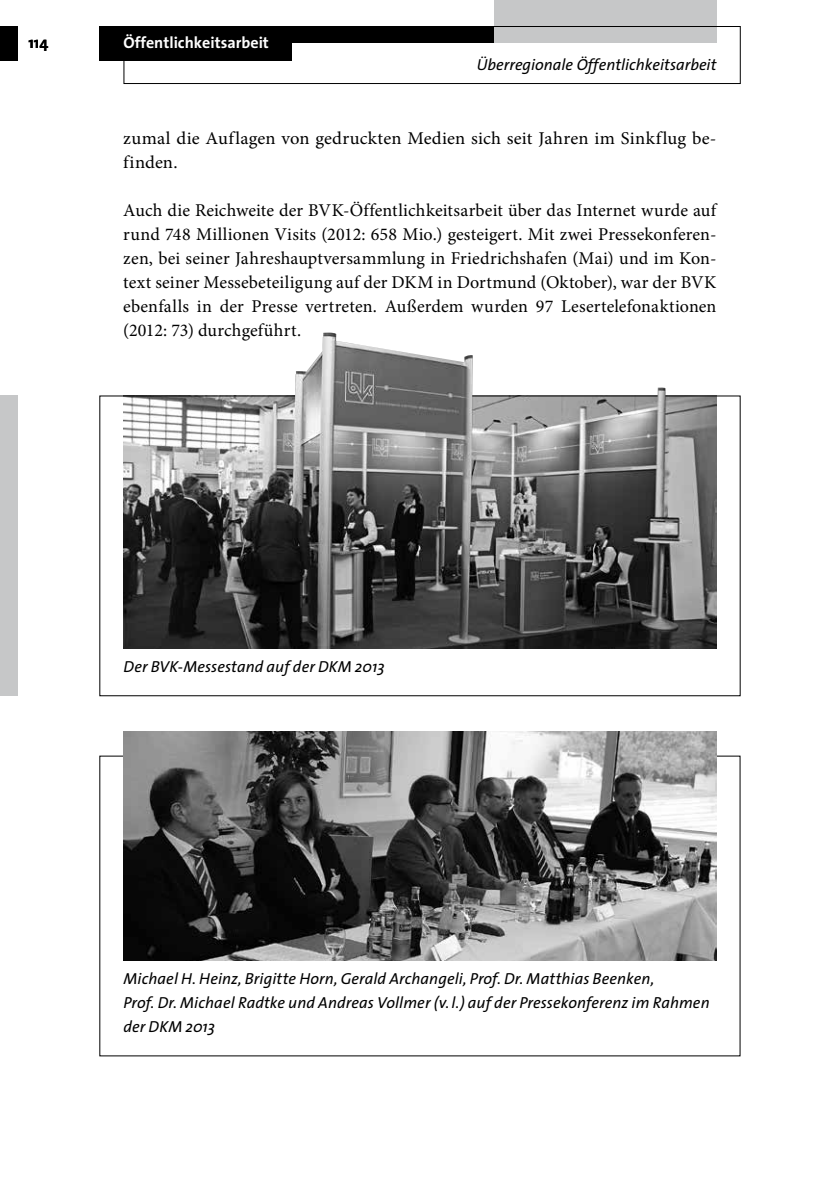
<style>
.page{position:relative;width:840px;height:1191px;background:#fff}
.page>*{position:absolute;margin:0;border:0;box-sizing:border-box;transform-origin:0 0}
.t1{font:18px/24px "Minion Pro";letter-spacing:.005em;color:#000}
.t2{font:italic 16px/24px "The Sans";letter-spacing:.005em;color:#000}
.t3{font:700 16px "The Sans";color:#fff}
.t4{font:700 16px "The Sans";color:#000}
</style>
<div class="page">
<img style="left:691px;top:397px;width:25px;height:251px">
<div style="left:0;top:26px;width:17px;height:34px;background:#000"></div>
<div style="left:99px;top:26px;width:394px;height:16px;background:#000"></div>
<div style="left:99px;top:28px;width:193px;height:32px;background:#000"></div>
<div style="left:493px;top:0;width:223px;height:42px;background:#c6c7c8"></div>
<div style="left:123px;top:26px;width:617px;height:58px;border:1px solid #000"></div>
<div style="left:0;top:395px;width:17px;height:301px;background:#c6c7c8"></div>
<img style="left:123px;top:332px;width:568px;height:316px">
<img style="left:123px;top:731px;width:593px;height:229px">
<p class="t4" style="left:28px;top:29px;width:21px">114</p>
<p class="t3" style="left:123px;top:29px;width:147px">Öffentlichkeitsarbeit</p>
<p class="t2" style="left:476px;top:52px;width:241px">Überregionale Öffentlichkeitsarbeit</p>
<p class="t1" style="left:123px;top:126px;width:594px">zumal die Auflagen von gedruckten Medien sich seit Jahren im Sinkflug be&shy;finden.</p>
<p class="t1" style="left:123px;top:198px;width:594px;text-align:justify">Auch die Reichweite der BVK-Öffentlichkeitsarbeit über das Internet wurde auf rund 748 Millionen Visits (2012: 658 Mio.) gesteigert. Mit zwei Pressekonferen&shy;zen, bei seiner Jahreshauptversammlung in Friedrichshafen (Mai) und im Kon&shy;text seiner Messebeteiligung auf der DKM in Dortmund (Oktober), war der BVK ebenfalls in der Presse vertreten. Außerdem wurden 97 Lesertelefonaktionen (2012: 73) durchgeführt.</p>
<p class="t2" style="left:123px;top:654px;width:262px">Der BVK-Messestand auf der DKM 2013</p>
<p class="t2" style="left:123px;top:966px;width:587px">Michael H. Heinz, Brigitte Horn, Gerald Archangeli, Prof. Dr. Matthias Beenken,<br>Prof. Dr. Michael Radtke und Andreas Vollmer (v.l.) auf der Pressekonferenz im Rahmen der DKM 2013</p>
</div>
